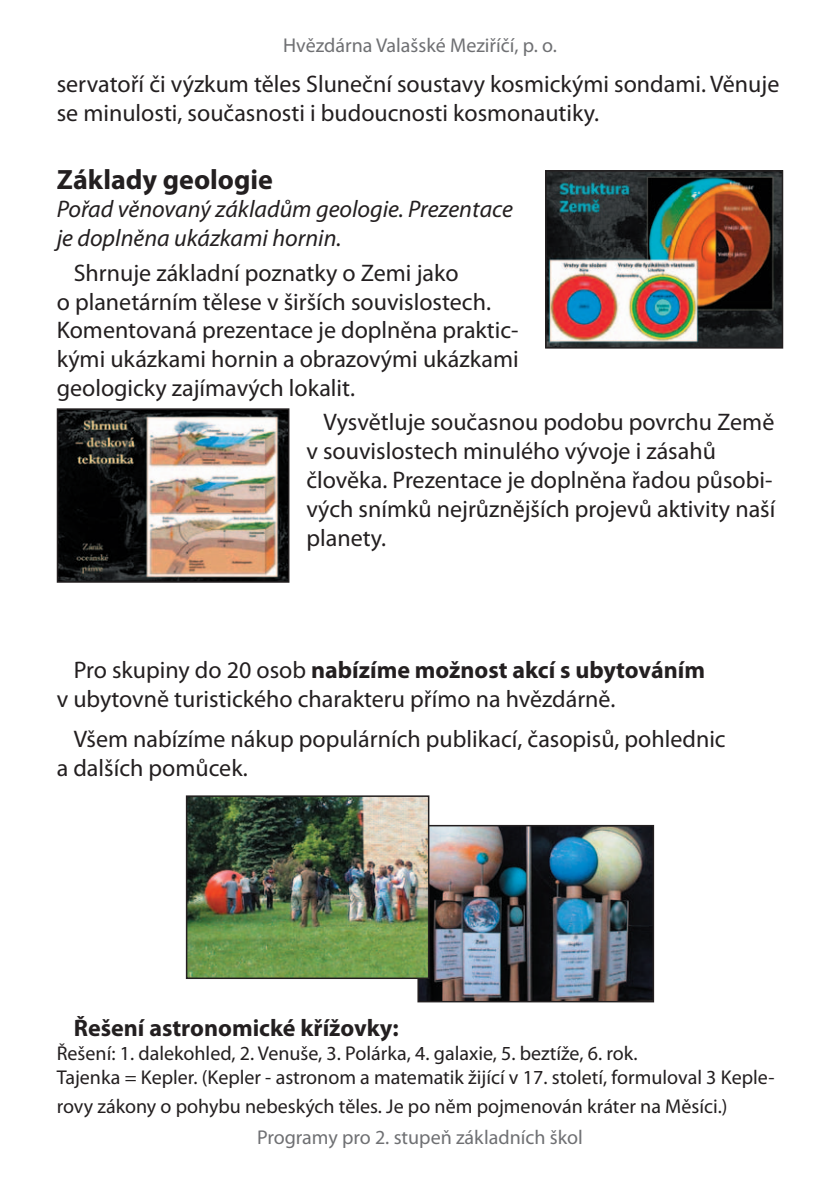
<style>
.page{position:relative;width:840px;height:1191px;background:#fff}
.page>*{position:absolute;margin:0;border:0;box-sizing:border-box;transform-origin:0 0}
.t1{font:700 28px "Myriad Pro";color:#231f20}
.t2{font:24px/28.8px "Myriad Pro";color:#231f20}
.t3{font:italic 24px/28.8px "Myriad Pro";color:#231f20}
.t4{font:700 24px "Myriad Pro";color:#231f20}
.t5{font:20px/28.8px "Myriad Pro";color:#231f20}
.t6{font:20px "Myriad Pro";color:#6f7073}
.s1{font-weight:700}
</style>
<div class="page">
<img style="left:548px;top:173px;width:231px;height:172px">
<div style="left:545px;top:170px;width:237px;height:178px;border:2px solid #231f20"></div>
<img style="left:60px;top:411px;width:226px;height:169px">
<div style="left:57px;top:408px;width:232px;height:175px;border:2px solid #231f20"></div>
<img style="left:420px;top:828px;width:230px;height:171px">
<div style="left:417px;top:825px;width:236px;height:177px;border:2px solid #231f20"></div>
<img style="left:189px;top:798px;width:237px;height:178px">
<div style="left:186px;top:795px;width:243px;height:184px;border:2px solid #231f20"></div>
<p class="t6" style="left:283px;top:34px;width:275px">Hvězdárna Valašské Meziříčí, p. o.</p>
<p class="t2" style="left:57px;top:70px;width:723px">servatoří či výzkum těles Sluneční soustavy kosmickými sondami. Věnuje se minulosti, současnosti i budoucnosti kosmonautiky.</p>
<p class="t1" style="left:57px;top:163px;width:218px">Základy geologie</p>
<p class="t3" style="left:57px;top:195px;width:457px">Pořad věnovaný základům geologie. Prezentace je doplněna ukázkami hornin.</p>
<p class="t2" style="left:57px;top:259px;width:463px;text-indent:17px">Shrnuje základní poznatky o Zemi jako<br>o planetárním tělese v širších souvislostech.<br>Komentovaná prezentace je doplněna praktic&shy;kými ukázkami hornin a obrazovými ukázkami geologicky zajímavých lokalit.</p>
<p class="t2" style="left:306px;top:408px;width:470px;text-indent:17px">Vysvětluje současnou podobu povrchu Země v souvislostech minulého vývoje i zásahů člověka. Prezentace je doplněna řadou působi&shy;vých snímků nejrůznějších projevů aktivity naší planety.</p>
<p class="t2" style="left:57px;top:656px;width:649px;text-indent:17px">Pro skupiny do 20 osob <span class="s1">nabízíme možnost akcí s ubytováním </span>v ubytovně turistického charakteru přímo na hvězdárně.</p>
<p class="t2" style="left:57px;top:725px;width:670px;text-indent:17px">Všem nabízíme nákup populárních publikací, časopisů, pohlednic a dalších pomůcek.</p>
<p class="t4" style="left:74px;top:1014px;width:326px">Řešení astronomické křížovky:</p>
<p class="t5" style="left:57px;top:1039px;width:582px">Řešení: 1. dalekohled, 2. Venuše, 3. Polárka, 4. galaxie, 5. beztíže, 6. rok.</p>
<p class="t5" style="left:57px;top:1063px;width:719px">Tajenka = Kepler. (Kepler - astronom a matematik žijící v 17. století, formuloval 3 Keple&shy;rovy zákony o pohybu nebeských těles. Je po něm pojmenován kráter na Měsíci.)</p>
<p class="t6" style="left:257px;top:1126px;width:327px">Programy pro 2. stupeň základních škol</p>
</div>
